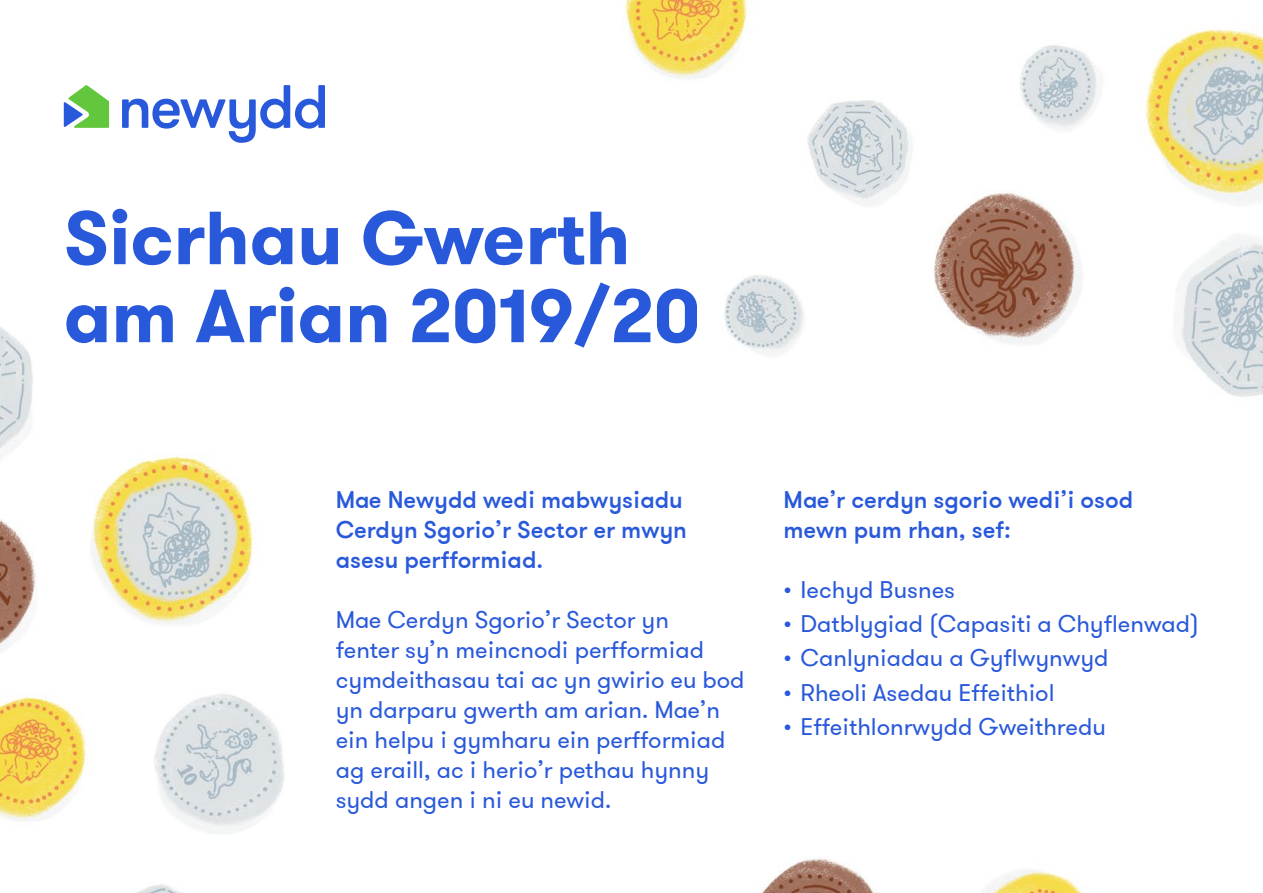
<style>
.page{position:relative;width:1263px;height:893px;background:#fff}
.page>*{position:absolute;margin:0;border:0;box-sizing:border-box;transform-origin:0 0}
.t1{font:700 75px/78px "GT Walsheim";color:#2959db}
.t2{font:24px/30px "GT Walsheim";color:#2959db}
.t3{font:500 24px/30px "GT Walsheim";color:#2959db}
</style>
<div class="page">
<img style="left:0;top:0;width:1263px;height:893px">
<svg style="left:122px;top:85px;width:203px;height:58px"></svg>
<svg style="left:64px;top:85px;width:45px;height:43px"></svg>
<h1 class="t1" style="left:64px;top:200px;width:638px">Sicrhau Gwerth am Arian 2019/20</h1>
<p class="t3" style="left:336px;top:484px;width:353px">Mae Newydd wedi mabwysiadu<br>Cerdyn Sgorio’r Sector er mwyn asesu perfformiad.</p>
<p class="t2" style="left:336px;top:604px;width:410px">Mae Cerdyn Sgorio’r Sector yn<br>fenter sy’n meincnodi perfformiad cymdeithasau tai ac yn gwirio eu bod yn darparu gwerth am arian. Mae’n ein helpu i gymharu ein perfformiad ag eraill, ac i herio’r pethau hynny sydd angen i ni eu newid.</p>
<p class="t3" style="left:783px;top:484px;width:351px">Mae’r cerdyn sgorio wedi’i osod mewn pum rhan, sef:</p>
<p class="t2" style="left:783px;top:574px;width:173px">• Iechyd Busnes</p>
<p class="t2" style="left:783px;top:608px;width:417px">• Datblygiad (Capasiti a Chyflenwad)</p>
<p class="t2" style="left:783px;top:643px;width:326px">• Canlyniadau a Gyflwynwyd</p>
<p class="t2" style="left:783px;top:677px;width:273px">• Rheoli Asedau Effeithiol</p>
<p class="t2" style="left:783px;top:711px;width:324px">• Effeithlonrwydd Gweithredu</p>
</div>
